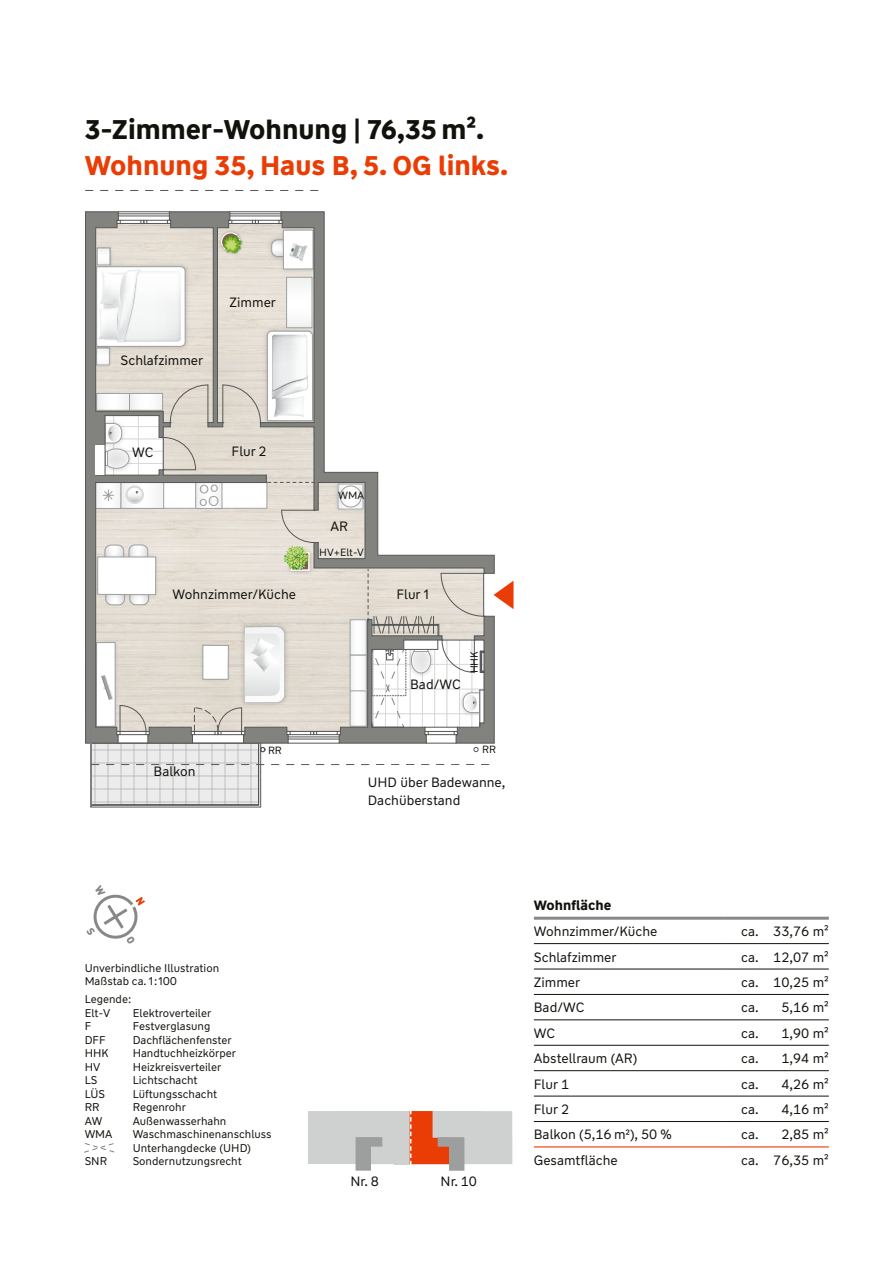
<style>
.page{position:relative;width:893px;height:1263px;background:#fff}
.page>*{position:absolute;margin:0;border:0;box-sizing:border-box;transform-origin:0 0}
.t1{font:700 27px "WW Type";color:#ea3c05}
.t2{font:700 27px "WW Type";color:#12120d}
.t3{font:13.5px/18px "WW Type";color:#12120d}
.t4{font:700 13.5px "WW Type";color:#12120d}
.t5{font:11.25px/13.5px "WW Type";color:#12120d}
.t6{font:10.5px "WW Type";color:#12120d}
</style>
<div class="page">
<svg style="left:86px;top:885px;width:59px;height:59px"></svg>
<hr style="left:534px;top:943px;width:190px;height:1px;background:#12120d">
<hr style="left:724px;top:943px;width:34px;height:1px;background:#12120d">
<hr style="left:758px;top:943px;width:71px;height:1px;background:#12120d">
<hr style="left:534px;top:969px;width:190px;height:1px;background:#12120d">
<hr style="left:724px;top:969px;width:34px;height:1px;background:#12120d">
<hr style="left:758px;top:969px;width:71px;height:1px;background:#12120d">
<hr style="left:534px;top:994px;width:190px;height:1px;background:#12120d">
<hr style="left:724px;top:994px;width:34px;height:1px;background:#12120d">
<hr style="left:758px;top:994px;width:71px;height:1px;background:#12120d">
<hr style="left:534px;top:1019px;width:190px;height:1px;background:#12120d">
<hr style="left:724px;top:1019px;width:34px;height:1px;background:#12120d">
<hr style="left:758px;top:1019px;width:71px;height:1px;background:#12120d">
<hr style="left:534px;top:1045px;width:190px;height:1px;background:#12120d">
<hr style="left:724px;top:1045px;width:34px;height:1px;background:#12120d">
<hr style="left:758px;top:1045px;width:71px;height:1px;background:#12120d">
<hr style="left:534px;top:1070px;width:190px;height:1px;background:#12120d">
<hr style="left:724px;top:1070px;width:34px;height:1px;background:#12120d">
<hr style="left:758px;top:1070px;width:71px;height:1px;background:#12120d">
<hr style="left:534px;top:1096px;width:190px;height:1px;background:#12120d">
<hr style="left:724px;top:1096px;width:34px;height:1px;background:#12120d">
<hr style="left:758px;top:1096px;width:71px;height:1px;background:#12120d">
<hr style="left:534px;top:1121px;width:190px;height:1px;background:#12120d">
<hr style="left:724px;top:1121px;width:34px;height:1px;background:#12120d">
<hr style="left:758px;top:1121px;width:71px;height:1px;background:#12120d">
<hr style="left:534px;top:917px;width:190px;height:3px;background:#878988">
<hr style="left:724px;top:917px;width:34px;height:3px;background:#878988">
<hr style="left:758px;top:917px;width:71px;height:3px;background:#878988">
<hr style="left:534px;top:1146px;width:190px;height:1px;background:#ea3c05">
<hr style="left:724px;top:1146px;width:34px;height:1px;background:#ea3c05">
<hr style="left:758px;top:1146px;width:71px;height:1px;background:#ea3c05">
<hr style="left:90px;top:727px;width:1px;height:80px;background:#808080">
<hr style="left:91px;top:805px;width:168px;height:1px;background:#555756">
<hr style="left:91px;top:807px;width:170px;height:1px;background:#555756">
<hr style="left:260px;top:743px;width:1px;height:64px;background:#555756">
<svg style="left:85px;top:190px;width:428px;height:615px"></svg>
<svg style="left:308px;top:1111px;width:204px;height:60px;background:#d2bdb7"></svg>
<svg style="left:84px;top:1143px;width:30px;height:10px"></svg>
<h1 class="t2" style="left:85px;top:112px;width:401px">3-Zimmer-Wohnung | 76,35 m².</h1>
<h1 class="t1" style="left:85px;top:148px;width:425px">Wohnung 35, Haus B, 5. OG links.</h1>
<p class="t3" style="left:121px;top:351px;width:84px">Schlafzimmer</p>
<p class="t3" style="left:230px;top:294px;width:48px">Zimmer</p>
<p class="t3" style="left:132px;top:444px;width:23px">WC</p>
<p class="t3" style="left:232px;top:443px;width:36px">Flur 2</p>
<p class="t6" style="left:338px;top:489px;width:27px">WMA</p>
<p class="t3" style="left:330px;top:517px;width:19px">AR</p>
<p class="t6" style="left:319px;top:546px;width:46px">HV+Elt-V</p>
<p class="t3" style="left:172px;top:585px;width:125px">Wohnzimmer/Küche</p>
<p class="t3" style="left:396px;top:585px;width:34px">Flur 1</p>
<p class="t3" style="left:410px;top:675px;width:52px">Bad/WC</p>
<p class="t6" style="left:467px;top:673px;width:24px;rotate:-90deg">HHK</p>
<p class="t3" style="left:154px;top:762px;width:43px">Balkon</p>
<p class="t6" style="left:268px;top:743px;width:15px">RR</p>
<p class="t6" style="left:482px;top:743px;width:15px">RR</p>
<p class="t3" style="left:368px;top:773px;width:139px">UHD über Badewanne,<br>Dachüberstand</p>
<p class="t5" style="left:85px;top:961px;width:136px">Unverbindliche Illustration<br>Maßstab ca. 1:100</p>
<p class="t5" style="left:85px;top:992px;width:48px">Legende:<br>Elt-V</p>
<p class="t5" style="left:133px;top:1006px;width:80px">Elektroverteiler</p>
<p class="t5" style="left:85px;top:1019px;width:8px">F</p>
<p class="t5" style="left:133px;top:1019px;width:79px">Festverglasung</p>
<p class="t5" style="left:85px;top:1033px;width:22px">DFF</p>
<p class="t5" style="left:133px;top:1033px;width:101px">Dachflächenfenster</p>
<p class="t5" style="left:85px;top:1046px;width:25px">HHK</p>
<p class="t5" style="left:133px;top:1046px;width:105px">Handtuchheizkörper</p>
<p class="t5" style="left:85px;top:1060px;width:17px">HV</p>
<p class="t5" style="left:133px;top:1060px;width:90px">Heizkreisverteiler</p>
<p class="t5" style="left:85px;top:1073px;width:14px">LS</p>
<p class="t5" style="left:133px;top:1073px;width:66px">Lichtschacht</p>
<p class="t5" style="left:85px;top:1087px;width:22px">LÜS</p>
<p class="t5" style="left:133px;top:1087px;width:86px">Lüftungsschacht</p>
<p class="t5" style="left:85px;top:1100px;width:16px">RR</p>
<p class="t5" style="left:133px;top:1100px;width:55px">Regenrohr</p>
<p class="t5" style="left:85px;top:1114px;width:19px">AW</p>
<p class="t5" style="left:133px;top:1114px;width:95px">Außenwasserhahn</p>
<p class="t5" style="left:85px;top:1127px;width:29px">WMA</p>
<p class="t5" style="left:133px;top:1127px;width:140px">Waschmaschinenanschluss<br>Unterhangdecke (UHD)</p>
<p class="t5" style="left:85px;top:1154px;width:24px">SNR</p>
<p class="t5" style="left:133px;top:1154px;width:111px">Sondernutzungsrecht</p>
<p class="t3" style="left:350px;top:1172px;width:30px">Nr. 8</p>
<p class="t3" style="left:441px;top:1172px;width:38px">Nr. 10</p>
<p class="t4" style="left:534px;top:896px;width:79px">Wohnfläche</p>
<p class="t3" style="left:534px;top:922px;width:125px">Wohnzimmer/Küche</p>
<p class="t3" style="left:741px;top:922px;width:89px">ca. 33,76 m²</p>
<p class="t3" style="left:534px;top:948px;width:84px">Schlafzimmer</p>
<p class="t3" style="left:741px;top:948px;width:89px">ca. 12,07 m²</p>
<p class="t3" style="left:534px;top:973px;width:48px">Zimmer</p>
<p class="t3" style="left:741px;top:973px;width:89px">ca. 10,25 m²</p>
<p class="t3" style="left:534px;top:999px;width:52px">Bad/WC</p>
<p class="t3" style="left:741px;top:999px;width:89px">ca. 5,16 m²</p>
<p class="t3" style="left:534px;top:1024px;width:23px">WC</p>
<p class="t3" style="left:741px;top:1024px;width:89px">ca. 1,90 m²</p>
<p class="t3" style="left:534px;top:1049px;width:105px">Abstellraum (AR)</p>
<p class="t3" style="left:741px;top:1049px;width:89px">ca. 1,94 m²</p>
<p class="t3" style="left:534px;top:1075px;width:37px">Flur 1</p>
<p class="t3" style="left:741px;top:1075px;width:89px">ca. 4,26 m²</p>
<p class="t3" style="left:534px;top:1100px;width:37px">Flur 2</p>
<p class="t3" style="left:741px;top:1100px;width:89px">ca. 4,16 m²</p>
<p class="t3" style="left:534px;top:1126px;width:140px">Balkon (5,16 m2), 50 %</p>
<p class="t3" style="left:741px;top:1126px;width:89px">ca. 2,85 m²</p>
<p class="t3" style="left:534px;top:1151px;width:85px">Gesamtfläche</p>
<p class="t3" style="left:741px;top:1151px;width:89px">ca. 76,35 m²</p>
</div>
